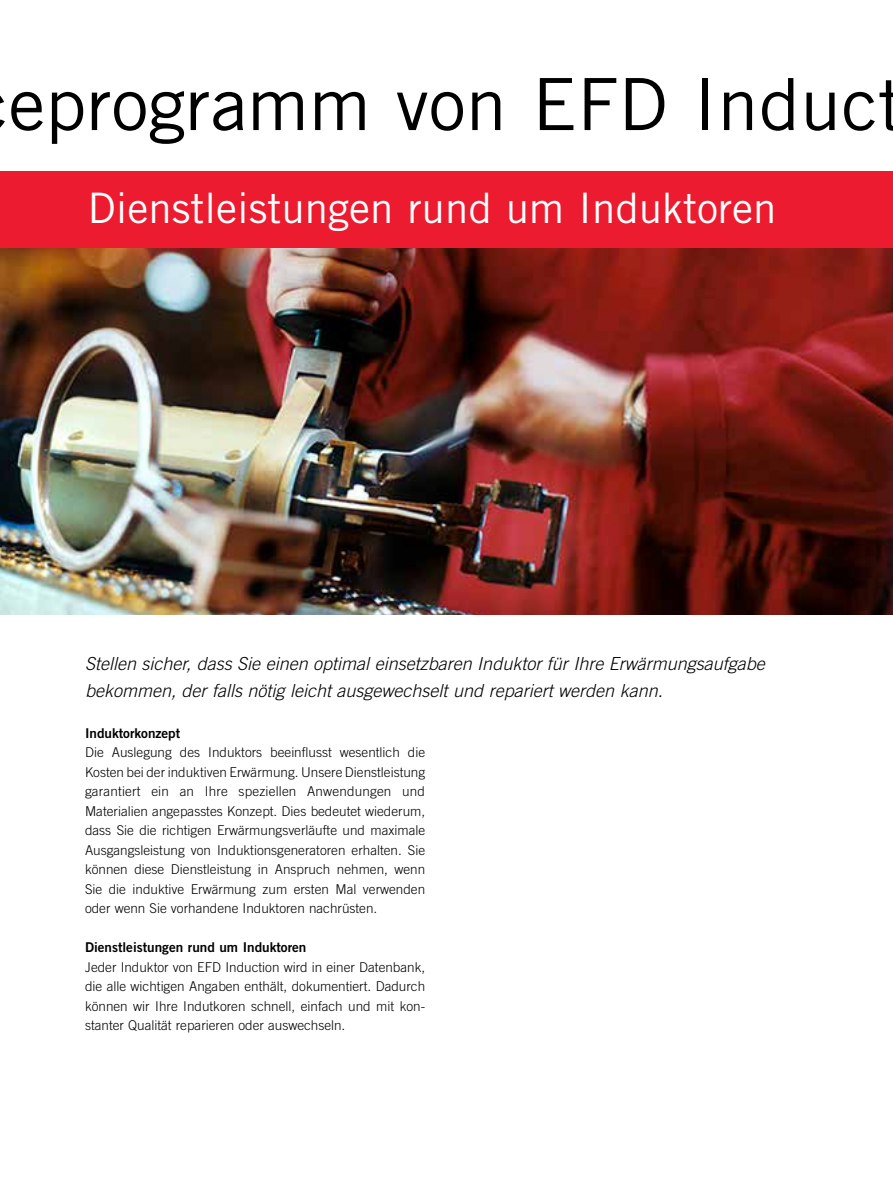
<style>
.page{position:relative;width:893px;height:1191px;background:#fff}
.page>*{position:absolute;margin:0;border:0;box-sizing:border-box;transform-origin:0 0}
.t1{font:72px "Trade Gothic LT Std";color:#000}
.t2{font:42px "Trade Gothic LT Std";color:#fff}
.t3{font:italic 300 18px/27px "Trade Gothic LT Std";color:#000}
.t4{font:300 13.5px/19.5px "Trade Gothic LT Std";color:#000;text-align:justify}
.t5{font:13.5px "Trade Gothic Bold Two";color:#000}
</style>
<div class="page">
<div style="left:0;top:172px;width:893px;height:85px;background:#ed1b2f"></div>
<img style="left:0;top:248px;width:893px;height:366px">
<h1 class="t1" style="left:8px;top:61px;width:896px">eprogramm von EFD Induct</h1>
<h2 class="t2" style="left:88px;top:183px;width:690px">Dienstleistungen rund um Induktoren</h2>
<h3 class="t3" style="left:85px;top:650px;width:681px">Stellen sicher, dass Sie einen optimal einsetzbaren Induktor für Ihre Erwärmungsaufgabe bekommen, der falls nötig leicht ausgewechselt und repariert werden kann.</h3>
<p class="t5" style="left:85px;top:724px;width:97px">Induktorkonzept</p>
<p class="t4" style="left:85px;top:742px;width:342px">Die Auslegung des Induktors beeinflusst wesentlich die Kosten bei der induktiven Erwärmung. Unsere Dienstleistung garantiert ein an Ihre speziellen Anwendungen und Materialien angepasstes Konzept. Dies bedeutet wiederum, dass Sie die richtigen Erwärmungsverläufte und maximale Ausgangsleistung von Induktionsgeneratoren erhalten. Sie können diese Dienstleistung in Anspruch nehmen, wenn Sie die induktive Erwärmung zum ersten Mal verwenden oder wenn Sie vorhandene Induktoren nachrüsten.</p>
<p class="t5" style="left:85px;top:939px;width:223px">Dienstleistungen rund um Induktoren</p>
<p class="t4" style="left:85px;top:957px;width:342px">Jeder Induktor von EFD Induction wird in einer Datenbank, die alle wichtigen Angaben enthält, dokumentiert. Dadurch können wir Ihre Indutkoren schnell, einfach und mit kon&shy;stanter Qualität reparieren oder auswechseln.</p>
</div>
